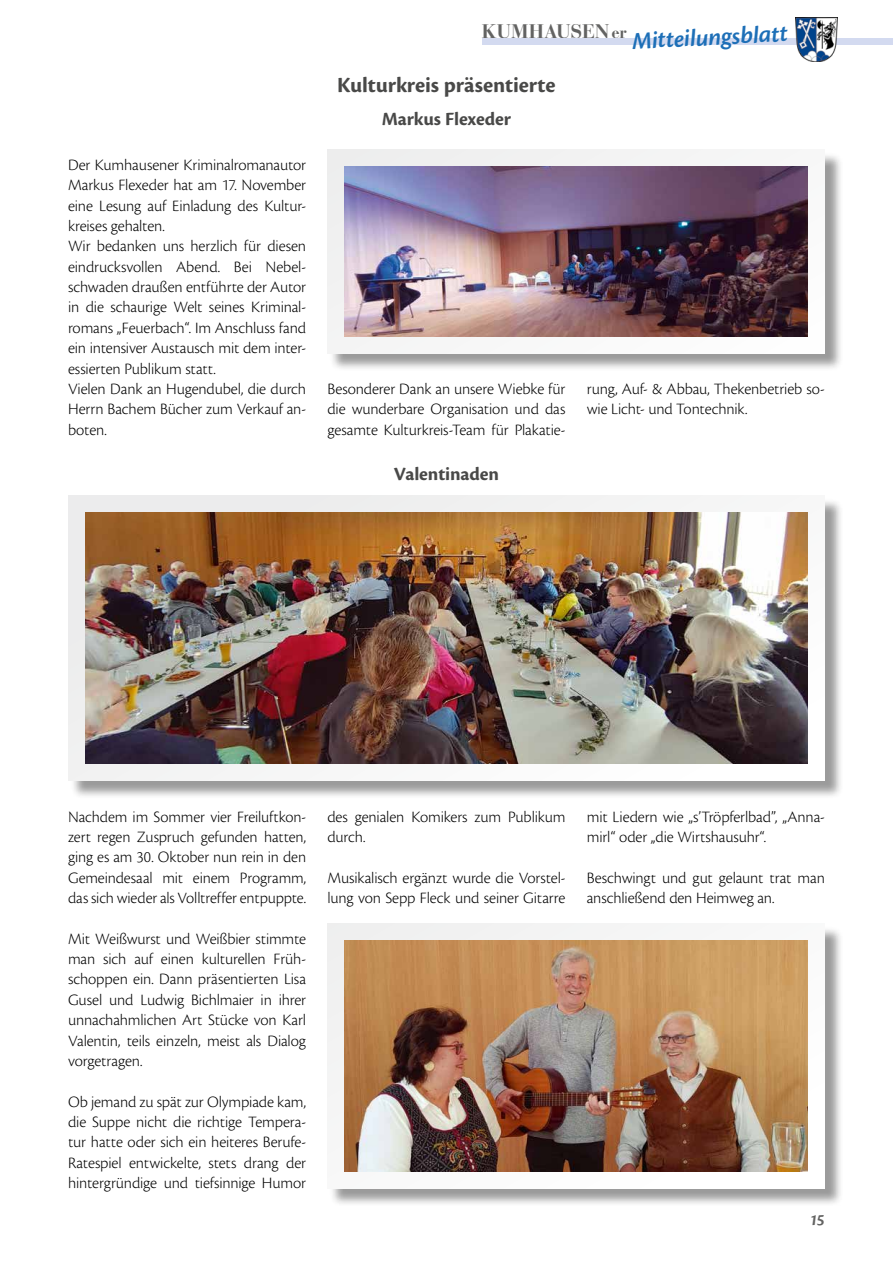
<style>
.page{position:relative;width:893px;height:1263px;background:#fff}
.page>*{position:absolute;margin:0;border:0;box-sizing:border-box;transform-origin:0 0}
.t1{font:italic 600 25.2px "Cronos Pro";color:#1d6fb7}
.t2{font:700 22.5px "Cronos Pro";letter-spacing:-.005em;color:#494948}
.t3{font:700 19.5px "Cronos Pro";letter-spacing:-.005em;color:#494948}
.t4{font:700 19.5px "Bauer Bodoni Std";letter-spacing:.005em;color:#636362}
.t5{font:300 16.5px/20.4px "Cronos Pro";letter-spacing:-.01em;color:#000}
.t6{font:italic 700 16.5px "Cronos Pro";color:#636362}
.s1{font-size:16.5px}
</style>
<div class="page">
<div style="left:482px;top:38px;width:411px;height:6px;background:#d3daf0"></div>
<img style="left:795px;top:18px;width:43px;height:44px">
<div style="left:330px;top:152px;width:514px;height:220px;background:#000;opacity:.4"></div>
<div style="left:327px;top:150px;width:498px;height:203px;background:#f5f5f5"></div>
<img style="left:344px;top:167px;width:464px;height:169px">
<div style="left:330px;top:926px;width:514px;height:281px;background:#000;opacity:.4"></div>
<div style="left:327px;top:923px;width:498px;height:265px;background:#f8f8f8"></div>
<img style="left:344px;top:941px;width:464px;height:230px">
<div style="left:70px;top:498px;width:774px;height:301px;background:#000;opacity:.4"></div>
<div style="left:68px;top:496px;width:757px;height:285px;background:#f4f4f4"></div>
<img style="left:85px;top:513px;width:723px;height:251px">
<p class="t5" style="left:68px;top:154px;width:240px">Der Kumhausener Kriminalromanautor Markus Flexeder hat am 17. November eine Lesung auf Einladung des Kultur&shy;kreises gehalten.<br>Wir bedanken uns herzlich für diesen eindrucksvollen Abend. Bei Nebel&shy;schwaden draußen entführte der Autor in die schaurige Welt seines Kriminal&shy;romans „Feuerbach“. Im Anschluss fand ein intensiver Austausch mit dem inter&shy;essierten Publikum statt.<br>Vielen Dank an Hugendubel, die durch Herrn Bachem Bücher zum Verkauf an&shy;boten.</p>
<p class="t4" style="left:481px;top:19px;width:147px">KUMHAUSEN<span class="s1">er</span></p>
<h1 class="t1" style="left:631px;top:27px;width:157px;rotate:-3deg">Mitteilungsblatt</h1>
<h2 class="t2" style="left:337px;top:72px;width:220px">Kulturkreis präsentierte</h2>
<p class="t3" style="left:382px;top:107px;width:131px">Markus Flexeder</p>
<p class="t5" style="left:327px;top:378px;width:240px;text-align:justify">Besonderer Dank an unsere Wiebke für die wunderbare Organisation und das gesamte Kulturkreis-Team für Plakatie-</p>
<p class="t5" style="left:587px;top:378px;width:240px">rung, Auf- &amp; Abbau, Thekenbetrieb so&shy;wie Licht- und Tontechnik.</p>
<p class="t3" style="left:394px;top:463px;width:107px">Valentinaden</p>
<p class="t5" style="left:68px;top:806px;width:240px;text-align:justify">Nachdem im Sommer vier Freiluftkon&shy;zert regen Zuspruch gefunden hatten, ging es am 30. Oktober nun rein in den Gemeindesaal mit einem Programm, das sich wieder als Volltreffer entpuppte.</p>
<p class="t5" style="left:68px;top:928px;width:240px;text-align:justify">Mit Weißwurst und Weißbier stimmte man sich auf einen kulturellen Früh&shy;schoppen ein. Dann präsentierten Lisa Gusel und Ludwig Bichlmaier in ihrer unnachahmlichen Art Stücke von Karl Valentin, teils einzeln, meist als Dialog vorgetragen.</p>
<p class="t5" style="left:68px;top:1091px;width:240px;text-align:justify">Ob jemand zu spät zur Olympiade kam, die Suppe nicht die richtige Tempera&shy;tur hatte oder sich ein heiteres Berufe-Ratespiel entwickelte, stets drang der hintergründige und tiefsinnige Humor</p>
<p class="t5" style="left:327px;top:806px;width:240px">des genialen Komikers zum Publikum durch.</p>
<p class="t5" style="left:327px;top:867px;width:240px">Musikalisch ergänzt wurde die Vorstel&shy;lung von Sepp Fleck und seiner Gitarre</p>
<p class="t5" style="left:587px;top:806px;width:240px">mit Liedern wie „s’Tröpferlbad”, „Anna&shy;mirl“ oder „die Wirtshausuhr“.</p>
<p class="t5" style="left:587px;top:867px;width:240px">Beschwingt und gut gelaunt trat man anschließend den Heimweg an.</p>
<p class="t6" style="left:810px;top:1210px;width:17px">15</p>
</div>
